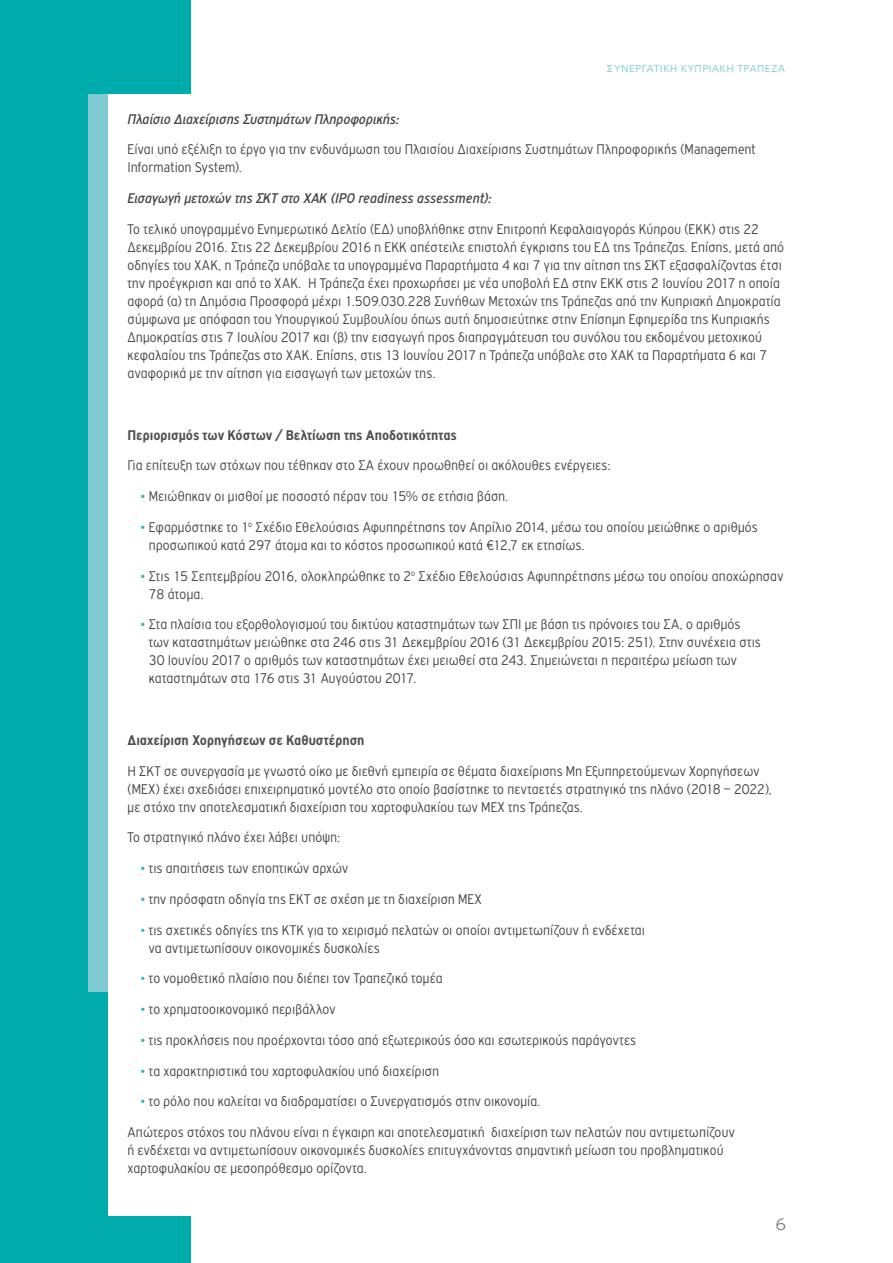
<style>
.page{position:relative;width:893px;height:1263px;background:#fff}
.page>*{position:absolute;margin:0;border:0;box-sizing:border-box;transform-origin:0 0}
.t1{font:300 18px "PF Highway Sans Pro";color:#818084}
.t2{font:300 15px/18px "PF Highway Gothic Cond";letter-spacing:.01em;color:#454347}
.t3{font:italic 15px "PF Highway Gothic Cond";color:#454347}
.t4{font:700 15px "PF Highway Gothic Cond";color:#504f53}
.t5{font:9.9px "Aka Acid GR Muli";letter-spacing:.05em;color:#80cbd3}
.s1{font-family:"PF Highway Sans Pro";font-weight:400;color:#32b6b7}
</style>
<div class="page">
<div style="left:0;top:1px;width:190px;height:1262px;background:#00abab"></div>
<div style="left:108px;top:94px;width:675px;height:1122px;background:#fff"></div>
<div style="left:88px;top:94px;width:20px;height:898px;background:#80cbd3"></div>
<p class="t5" style="left:606px;top:62px;width:180px">ΣΥΝΕΡΓΑΤΙΚΗ ΚΥΠΡΙΑΚΗ ΤΡΑΠΕΖΑ</p>
<p class="t3" style="left:128px;top:111px;width:273px">Πλαίσιο Διαχείρισης Συστημάτων Πληροφορικής:</p>
<p class="t2" style="left:128px;top:141px;width:630px">Είναι υπό εξέλιξη το έργο για την ενδυνάμωση του Πλαισίου Διαχείρισης Συστημάτων Πληροφορικής (Management<br>Information System).</p>
<p class="t3" style="left:128px;top:190px;width:366px">Εισαγωγή μετοχών της ΣΚΤ στο ΧΑΚ (IPO readiness assessment):</p>
<p class="t2" style="left:128px;top:220px;width:658px">Το τελικό υπογραμμένο Ενημερωτικό Δελτίο (ΕΔ) υποβλήθηκε στην Επιτροπή Κεφαλαιαγοράς Κύπρου (ΕΚΚ) στις 22<br>Δεκεμβρίου 2016. Στις 22 Δεκεμβρίου 2016 η ΕΚΚ απέστειλε επιστολή έγκρισης του ΕΔ της Τράπεζας. Επίσης, μετά από οδηγίες του ΧΑΚ, η Τράπεζα υπόβαλε τα υπογραμμένα Παραρτήματα 4 και 7 για την αίτηση της ΣΚΤ εξασφαλίζοντας έτσι την προέγκριση και από το ΧΑΚ. Η Τράπεζα έχει προχωρήσει με νέα υποβολή ΕΔ στην ΕΚΚ στις 2 Ιουνίου 2017 η οποία αφορά (α) τη Δημόσια Προσφορά μέχρι 1.509.030.228 Συνήθων Μετοχών της Τράπεζας από την Κυπριακή Δημοκρατία σύμφωνα με απόφαση του Υπουργικού Συμβουλίου όπως αυτή δημοσιεύτηκε στην Επίσημη Εφημερίδα της Κυπριακής Δημοκρατίας στις 7 Ιουλίου 2017 και (β) την εισαγωγή προς διαπραγμάτευση του συνόλου του εκδομένου μετοχικού κεφαλαίου της Τράπεζας στο ΧΑΚ. Επίσης, στις 13 Ιουνίου 2017 η Τράπεζα υπόβαλε στο ΧΑΚ τα Παραρτήματα 6 και 7 αναφορικά με την αίτηση για εισαγωγή των μετοχών της.</p>
<p class="t4" style="left:128px;top:427px;width:331px">Περιορισμός των Κόστων / Βελτίωση της Αποδοτικότητας</p>
<p class="t2" style="left:128px;top:456px;width:485px">Για επίτευξη των στόχων που τέθηκαν στο ΣΑ έχουν προωθηθεί οι ακόλουθες ενέργειες:</p>
<p class="t2" style="left:140px;top:487px;width:370px"><span class="s1">•</span> Μειώθηκαν οι μισθοί με ποσοστό πέραν του 15% σε ετήσια βάση.</p>
<p class="t2" style="left:149px;top:518px;width:611px;text-indent:-9px"><span class="s1">•</span> Εφαρμόστηκε το 1<sup>ο</sup> Σχέδιο Εθελούσιας Αφυπηρέτησης τον Απρίλιο 2014, μέσω του οποίου μειώθηκε ο αριθμός προσωπικού κατά 297 άτομα και το κόστος προσωπικού κατά €12,7 εκ ετησίως.</p>
<p class="t2" style="left:149px;top:567px;width:636px;text-indent:-9px"><span class="s1">•</span> Στις 15 Σεπτεμβρίου 2016, ολοκληρώθηκε το 2<sup>ο</sup> Σχέδιο Εθελούσιας Αφυπηρέτησης μέσω του οποίου αποχώρησαν<br>78 άτομα.</p>
<p class="t2" style="left:149px;top:615px;width:613px;text-indent:-9px"><span class="s1">•</span> Στα πλαίσια του εξορθολογισμού του δικτύου καταστημάτων των ΣΠΙ με βάση τις πρόνοιες του ΣΑ, ο αριθμός των καταστημάτων μειώθηκε στα 246 στις 31 Δεκεμβρίου 2016 (31 Δεκεμβρίου 2015: 251). Στην συνέχεια στις 30 Ιουνίου 2017 ο αριθμός των καταστημάτων έχει μειωθεί στα 243. Σημειώνεται η περαιτέρω μείωση των καταστημάτων στα 176 στις 31 Αυγούστου 2017.</p>
<p class="t4" style="left:128px;top:732px;width:238px">Διαχείριση Χορηγήσεων σε Καθυστέρηση</p>
<p class="t2" style="left:128px;top:762px;width:646px">Η ΣΚΤ σε συνεργασία με γνωστό οίκο με διεθνή εμπειρία σε θέματα διαχείρισης Μη Εξυπηρετούμενων Χορηγήσεων (ΜΕΧ) έχει σχεδιάσει επιχειρηματικό μοντέλο στο οποίο βασίστηκε το πενταετές στρατηγικό της πλάνο (2018 – 2022), με στόχο την αποτελεσματική διαχείριση του χαρτοφυλακίου των ΜΕΧ της Τράπεζας.</p>
<p class="t2" style="left:128px;top:828px;width:214px">Το στρατηγικό πλάνο έχει λάβει υπόψη:</p>
<p class="t2" style="left:140px;top:859px;width:209px"><span class="s1">•</span> τις απαιτήσεις των εποπτικών αρχών</p>
<p class="t2" style="left:140px;top:890px;width:343px"><span class="s1">•</span> την πρόσφατη οδηγία της ΕΚΤ σε σχέση με τη διαχείριση ΜΕΧ</p>
<p class="t2" style="left:149px;top:921px;width:498px;text-indent:-9px"><span class="s1">•</span> τις σχετικές οδηγίες της ΚΤΚ για το χειρισμό πελατών οι οποίοι αντιμετωπίζουν ή ενδέχεται να αντιμετωπίσουν οικονομικές δυσκολίες</p>
<p class="t2" style="left:140px;top:969px;width:304px"><span class="s1">•</span> το νομοθετικό πλαίσιο που διέπει τον Τραπεζικό τομέα</p>
<p class="t2" style="left:140px;top:1000px;width:197px"><span class="s1">•</span> το χρηματοοικονομικό περιβάλλον</p>
<p class="t2" style="left:140px;top:1031px;width:497px"><span class="s1">•</span> τις προκλήσεις που προέρχονται τόσο από εξωτερικούς όσο και εσωτερικούς παράγοντες</p>
<p class="t2" style="left:140px;top:1062px;width:300px"><span class="s1">•</span> τα χαρακτηριστικά του χαρτοφυλακίου υπό διαχείριση</p>
<p class="t2" style="left:128px;top:1086px;width:609px;line-height:30.8px;text-indent:13px"><span class="s1">•</span> το ρόλο που καλείται να διαδραματίσει ο Συνεργατισμός στην οικονομία.<br>Απώτερος στόχος του πλάνου είναι η έγκαιρη και αποτελεσματική διαχείριση των πελατών που αντιμετωπίζουν</p>
<p class="t2" style="left:128px;top:1141px;width:597px">ή ενδέχεται να αντιμετωπίσουν οικονομικές δυσκολίες επιτυγχάνοντας σημαντική μείωση του προβληματικού χαρτοφυλακίου σε μεσοπρόθεσμο ορίζοντα.</p>
<p class="t1" style="left:775px;top:1213px;width:12px">6</p>
</div>
